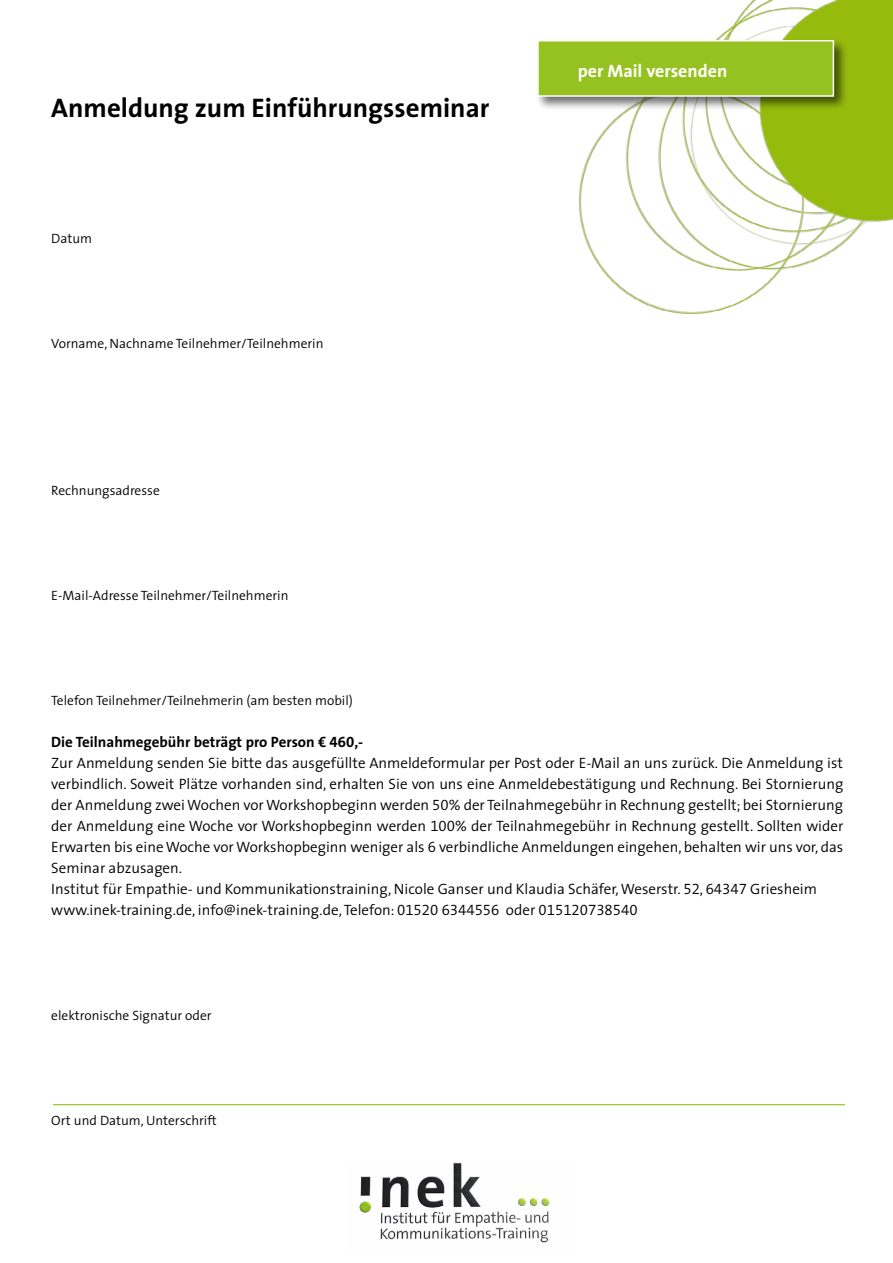
<style>
.page{position:relative;width:893px;height:1263px;background:#fff}
.page>*{position:absolute;margin:0;border:0;box-sizing:border-box;transform-origin:0 0}
.t1{font:700 27px "BG Thesis";color:#000}
.t2{font:700 18px "BG Thesis";color:#fff}
.t3{font:300 15px/21px "BG Thesis";color:#000}
.t4{font:700 15px "BG Thesis";color:#000}
.t5{font:300 13.5px "BG Thesis";color:#000}
</style>
<div class="page">
<img style="left:579px;top:0;width:314px;height:314px">
<img style="left:359px;top:1162px;width:191px;height:81px">
<hr style="left:53px;top:1104px;width:792px;height:1px;background:#95c121">
<div style="left:535px;top:38px;width:314px;height:73px;background:#000;opacity:.57"></div>
<div style="left:538px;top:41px;width:295px;height:55px;background:#95c121"></div>
<div style="left:537px;top:40px;width:297px;height:57px;border:2px solid #fff"></div>
<h1 class="t1" style="left:51px;top:91px;width:440px">Anmeldung zum Einführungsseminar</h1>
<p class="t5" style="left:51px;top:230px;width:42px">Datum</p>
<p class="t5" style="left:51px;top:335px;width:274px">Vorname, Nachname Teilnehmer/Teilnehmerin</p>
<p class="t5" style="left:51px;top:482px;width:110px">Rechnungsadresse</p>
<p class="t5" style="left:51px;top:587px;width:239px">E-Mail-Adresse Teilnehmer/Teilnehmerin</p>
<p class="t2" style="left:578px;top:59px;width:151px">per Mail versenden</p>
<p class="t5" style="left:51px;top:692px;width:303px">Telefon Teilnehmer/Teilnehmerin (am besten mobil)</p>
<p class="t4" style="left:51px;top:732px;width:313px">Die Teilnahmegebühr beträgt pro Person € 460,-</p>
<p class="t3" style="left:51px;top:753px;width:794px">Zur Anmeldung senden Sie bitte das ausgefüllte Anmeldeformular per Post oder E-Mail an uns zurück. Die Anmeldung ist verbindlich. Soweit Plätze vorhanden sind, erhalten Sie von uns eine Anmeldebestätigung und Rechnung. Bei Stornierung der Anmeldung zwei Wochen vor Workshopbeginn werden 50% der Teilnahmegebühr in Rechnung gestellt; bei Stornierung der Anmeldung eine Woche vor Workshopbeginn werden 100% der Teilnahmegebühr in Rechnung gestellt. Sollten wider Erwarten bis eine Woche vor Workshopbeginn weniger als 6 verbindliche Anmeldungen eingehen, behalten wir uns vor, das Seminar abzusagen.<br>Institut für Empathie- und Kommunikationstraining, Nicole Ganser und Klaudia Schäfer, Weserstr. 52, 64347 Griesheim www.inek-training.de, info@inek-training.de, Telefon: 01520 6344556 oder 015120738540</p>
<p class="t5" style="left:51px;top:1007px;width:162px">elektronische Signatur oder</p>
<p class="t5" style="left:51px;top:1112px;width:167px">Ort und Datum, Unterschrift</p>
</div>
